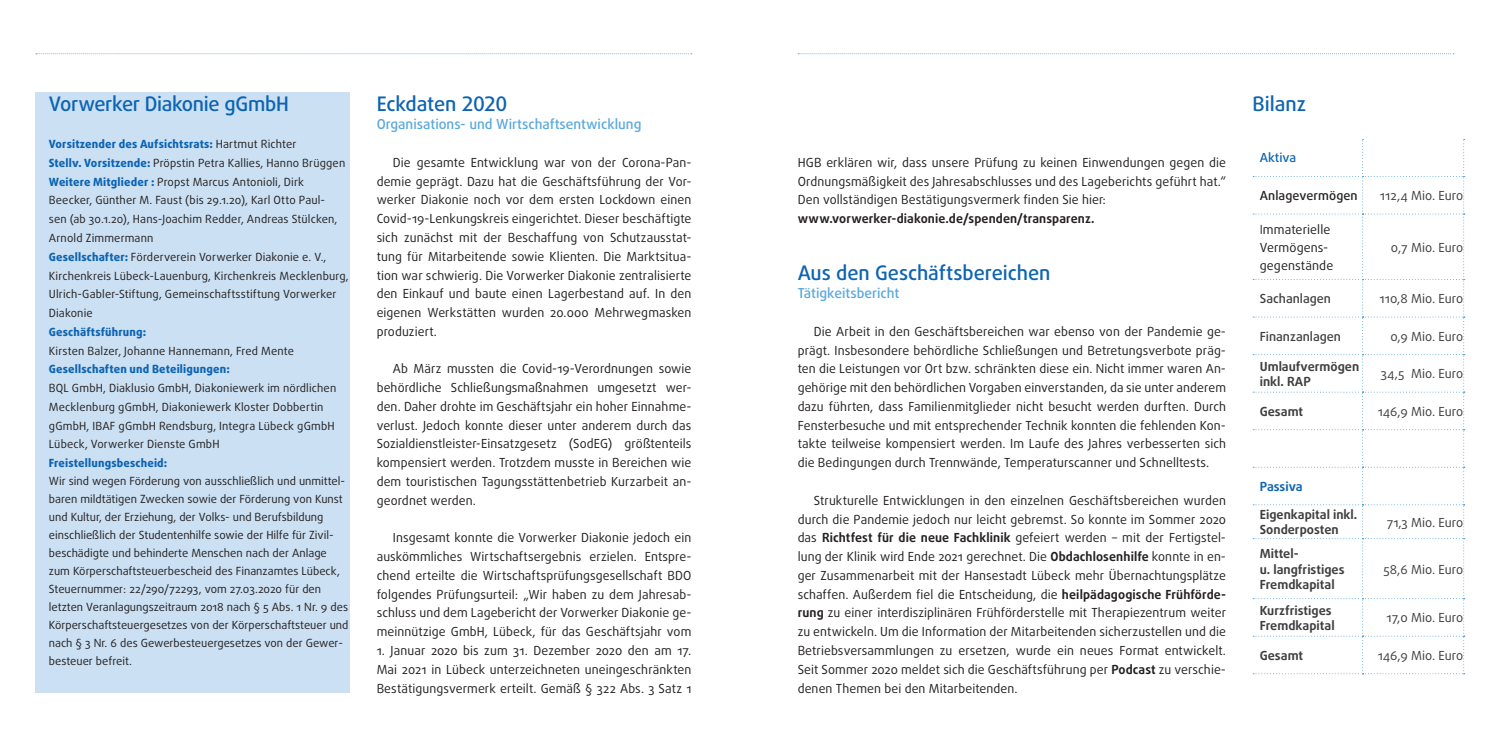
<style>
.page{position:relative;width:1489px;height:745px;background:#fff}
.page>*{position:absolute;margin:0;border:0;box-sizing:border-box;transform-origin:0 0}
.Titel{font:500 20px "Daxline Pro";letter-spacing:-.01em;color:#0d64b2}
.Untertitel{font:500 13.75px "Daxline Pro";color:#5ba8dc}
.Brot-Text{font:12.5px/18.8px "Daxline Pro";letter-spacing:.01em;color:#231f20;text-align:justify}
.Tabelle_Zellentext{font:12.5px "Daxline Pro";color:#3e3e3f}
.Fließtext{font:700 12.5px/15px "Daxline Pro";color:#3e3e3f}
.Brot-Text-2{font:700 12.5px "Daxline Pro";letter-spacing:.01em;color:#231f20}
.Fließtext-2{font:12.5px/17.9px "Daxline Pro";letter-spacing:.01em;color:#231f20}
.Fließtext-3{font:500 12.5px "Daxline Pro";color:#3e3e3f}
.Neutral{font:500 12.5px "Daxline Pro";letter-spacing:.01em;color:#231f20}
.Fließtext-4{font:700 12.5px "Daxline Pro";letter-spacing:-.005em;color:#0d64b2}
.Fließtext-5{font:500 12.5px "Daxline Pro";color:#0d64b2}
.Rechtstext{font:11.25px/17.9px "Daxline Pro";color:#231f20}
.Brot-Text-3{font:11.25px/18.8px "Daxline Pro";letter-spacing:.015em;color:#231f20}
.Brot-Text-4{font:800 11.25px "Daxline Pro";letter-spacing:.015em;color:#0d64b2}
.s1{font-weight:400;color:#231f20}
.s2{font-weight:800;color:#0d64b2}
.s3{font-weight:700}
.s4{color:#3e3e3f}
</style>
<div class="page">
<svg style="left:798px;top:53px;width:655px;height:1px"></svg>
<svg style="left:36px;top:53px;width:655px;height:1px"></svg>
<div style="left:36px;top:92px;width:314px;height:600px;background:#cbe0f3"></div>
<svg style="left:1252px;top:139px;width:212px;height:533px"></svg>
<h3 class="Titel" style="left:49px;top:90px;width:241px">Vorwerker Diakonie gGmbH</h3>
<h3 class="Brot-Text-4" style="left:49px;top:136px;width:249px">Vorsitzender des Aufsichtsrats: <span class="s1">Hartmut Richter</span></h3>
<h3 class="Rechtstext" style="left:49px;top:154px;width:298px"><span class="s2">Stellv. Vorsitzende:</span> Pröpstin Petra Kallies, Hanno Brüggen</h3>
<h3 class="Rechtstext" style="left:49px;top:172px;width:290px;line-height:18.8px"><span class="s2">Weitere Mitglieder :</span> Propst Marcus Antonioli, Dirk Beecker, Günther M. Faust (bis 29.1.20), Karl Otto Paul&shy;sen (ab 30.1.20), Hans-Joachim Redder, Andreas Stülcken, Arnold Zimmermann</h3>
<p class="Brot-Text-3" style="left:49px;top:247px;width:301px"><span class="s2">Gesellschafter:</span> Förderverein Vorwerker Diakonie e. V., Kirchenkreis Lübeck-Lauenburg, Kirchenkreis Mecklenburg, Ulrich-Gabler-Stiftung, Gemeinschaftsstiftung Vorwerker Diakonie</p>
<p class="Brot-Text-4" style="left:49px;top:324px;width:99px">Geschäftsführung:</p>
<p class="Brot-Text-3" style="left:49px;top:341px;width:246px">Kirsten Balzer, Johanne Hannemann, Fred Mente</p>
<p class="Brot-Text-4" style="left:49px;top:361px;width:182px">Gesellschaften und Beteiligungen:</p>
<p class="Brot-Text-3" style="left:49px;top:378px;width:289px">BQL GmbH, Diaklusio GmbH, Diakoniewerk im nördlichen Mecklenburg gGmbH, Diakoniewerk Kloster Dobbertin gGmbH, IBAF gGmbH Rendsburg, Integra Lübeck gGmbH Lübeck, Vorwerker Dienste GmbH</p>
<p class="Brot-Text-4" style="left:49px;top:455px;width:120px">Freistellungsbescheid:</p>
<p class="Rechtstext" style="left:49px;top:472px;width:301px">Wir sind wegen Förderung von ausschließlich und unmittel&shy;baren mildtätigen Zwecken sowie der Förderung von Kunst und Kultur, der Erziehung, der Volks- und Berufsbildung einschließlich der Studentenhilfe sowie der Hilfe für Zivil&shy;beschädigte und behinderte Menschen nach der Anlage zum Körperschaftsteuerbescheid des Finanzamtes Lübeck, Steuernummer: 22/290/72293, vom 27.03.2020 für den letzten Veranlagungszeitraum 2018 nach § 5 Abs. 1 Nr. 9 des Körperschaftsteuergesetzes von der Körperschaftsteuer und nach § 3 Nr. 6 des Gewerbesteuergesetzes von der Gewer&shy;besteuer befreit.</p>
<p class="Titel" style="left:376px;top:90px;width:132px">Eckdaten 2020</p>
<p class="Untertitel" style="left:376px;top:115px;width:266px">Organisations- und Wirtschaftsentwicklung</p>
<p class="Brot-Text" style="left:376px;top:153px;width:316px;text-indent:16px">Die gesamte Entwicklung war von der Corona-Pan&shy;demie geprägt. Dazu hat die Geschäftsführung der Vor&shy;werker Diakonie noch vor dem ersten Lockdown einen Covid-19-Lenkungskreis eingerichtet. Dieser beschäftigte sich zunächst mit der Beschaffung von Schutzausstat&shy;tung für Mitarbeitende sowie Klienten. Die Marktsitua&shy;tion war schwierig. Die Vorwerker Diakonie zentralisierte den Einkauf und baute einen Lagerbestand auf. In den eigenen Werkstätten wurden 20.000 Mehrwegmasken produziert.</p>
<p class="Brot-Text" style="left:376px;top:359px;width:316px;text-indent:16px">Ab März mussten die Covid-19-Verordnungen sowie behördliche Schließungsmaßnahmen umgesetzt wer&shy;den. Daher drohte im Geschäftsjahr ein hoher Einnahme&shy;verlust. Jedoch konnte dieser unter anderem durch das Sozialdienstleister-Einsatzgesetz (SodEG) größtenteils kompensiert werden. Trotzdem musste in Bereichen wie dem touristischen Tagungsstättenbetrieb Kurzarbeit an&shy;geordnet werden.</p>
<p class="Brot-Text" style="left:376px;top:528px;width:316px;text-indent:16px">Insgesamt konnte die Vorwerker Diakonie jedoch ein auskömmliches Wirtschaftsergebnis erzielen. Entspre&shy;chend erteilte die Wirtschaftsprüfungsgesellschaft BDO folgendes Prüfungsurteil: „Wir haben zu dem Jahresab&shy;schluss und dem Lagebericht der Vorwerker Diakonie ge&shy;meinnützige GmbH, Lübeck, für das Geschäftsjahr vom</p>
<p class="Brot-Text" style="left:376px;top:640px;width:316px">1. Januar 2020 bis zum 31. Dezember 2020 den am 17.<br>Mai 2021 in Lübeck unterzeichneten uneingeschränkten Bestätigungsvermerk erteilt. Gemäß § 322 Abs. 3 Satz 1</p>
<p class="Brot-Text" style="left:797px;top:153px;width:430px">HGB erklären wir, dass unsere Prüfung zu keinen Einwendungen gegen die Ordnungsmäßigkeit des Jahresabschlusses und des Lageberichts geführt hat.“ Den vollständigen Bestätigungsvermerk finden Sie hier:</p>
<p class="Brot-Text-2" style="left:797px;top:210px;width:298px">www.vorwerker-diakonie.de/spenden/transparenz.</p>
<p class="Titel" style="left:797px;top:259px;width:254px">Aus den Geschäftsbereichen</p>
<p class="Untertitel" style="left:797px;top:284px;width:103px">Tätigkeitsbericht</p>
<p class="Brot-Text" style="left:797px;top:322px;width:430px;text-indent:16px">Die Arbeit in den Geschäftsbereichen war ebenso von der Pandemie ge&shy;prägt. Insbesondere behördliche Schließungen und Betretungsverbote präg&shy;ten die Leistungen vor Ort bzw. schränkten diese ein. Nicht immer waren An&shy;gehörige mit den behördlichen Vorgaben einverstanden, da sie unter anderem dazu führten, dass Familienmitglieder nicht besucht werden durften. Durch Fensterbesuche und mit entsprechender Technik konnten die fehlenden Kon&shy;takte teilweise kompensiert werden. Im Laufe des Jahres verbesserten sich die Bedingungen durch Trennwände, Temperaturscanner und Schnelltests.</p>
<p class="Brot-Text" style="left:797px;top:490px;width:430px;text-indent:16px">Strukturelle Entwicklungen in den einzelnen Geschäftsbereichen wurden durch die Pandemie jedoch nur leicht gebremst. So konnte im Sommer 2020 das <span class="s3">Richtfest für die neue Fachklinik</span> gefeiert werden – mit der Fertigstel&shy;lung der Klinik wird Ende 2021 gerechnet. Die <span class="s3">Obdachlosenhilfe</span> konnte in en&shy;ger Zusammenarbeit mit der Hansestadt Lübeck mehr Übernachtungsplätze schaffen. Außerdem fiel die Entscheidung, die <span class="s3">heilpädagogische Frühförde&shy;rung</span> zu einer interdisziplinären Frühförderstelle mit Therapiezentrum weiter zu entwickeln. Um die Information der Mitarbeitenden sicherzustellen und die Betriebsversammlungen zu ersetzen, wurde ein neues Format entwickelt.<br>Seit Sommer 2020 meldet sich die Geschäftsführung per <span class="s3">Podcast</span> zu verschie&shy;denen Themen bei den Mitarbeitenden.</p>
<p class="Titel" style="left:1252px;top:90px;width:55px">Bilanz</p>
<p class="Fließtext-5" style="left:1259px;top:149px;width:38px">Aktiva</p>
<p class="Neutral" style="left:1259px;top:187px;width:99px">Anlagevermögen</p>
<p class="Tabelle_Zellentext" style="left:1379px;top:187px;width:85px">112,4 Mio. Euro</p>
<p class="Fließtext-2" style="left:1259px;top:220px;width:72px"><span class="s4">I</span>mmaterielle</p>
<p class="Fließtext-2" style="left:1259px;top:238px;width:75px">Vermögens&shy;gegenstände</p>
<p class="Tabelle_Zellentext" style="left:1390px;top:239px;width:74px">0,7 Mio. Euro</p>
<p class="Fließtext-3" style="left:1259px;top:290px;width:73px">Sachanlagen</p>
<p class="Tabelle_Zellentext" style="left:1379px;top:290px;width:85px">110,8 Mio. Euro</p>
<p class="Fließtext-3" style="left:1259px;top:328px;width:83px">Finanzanlagen</p>
<p class="Tabelle_Zellentext" style="left:1390px;top:328px;width:74px">0,9 Mio. Euro</p>
<p class="Fließtext" style="left:1259px;top:358px;width:101px">Umlaufvermögen inkl. RAP</p>
<p class="Tabelle_Zellentext" style="left:1380px;top:365px;width:84px">34,5 Mio. Euro</p>
<p class="Fließtext" style="left:1259px;top:403px;width:45px">Gesamt</p>
<p class="Tabelle_Zellentext" style="left:1377px;top:403px;width:87px">146,9 Mio. Euro</p>
<p class="Fließtext-4" style="left:1259px;top:478px;width:44px">Passiva</p>
<p class="Fließtext" style="left:1259px;top:507px;width:99px">Eigenkapital inkl.</p>
<p class="Fließtext" style="left:1259px;top:522px;width:80px">Sonderposten</p>
<p class="Fließtext" style="left:1259px;top:546px;width:40px">Mittel-</p>
<p class="Fließtext" style="left:1259px;top:561px;width:86px">u. langfristiges</p>
<p class="Fließtext" style="left:1259px;top:576px;width:76px">Fremdkapital</p>
<p class="Fließtext" style="left:1259px;top:602px;width:73px">Kurzfristiges</p>
<p class="Fließtext" style="left:1259px;top:617px;width:76px">Fremdkapital</p>
<p class="Tabelle_Zellentext" style="left:1386px;top:513px;width:78px">71,3 Mio. Euro</p>
<p class="Tabelle_Zellentext" style="left:1383px;top:560px;width:81px">58,6 Mio. Euro</p>
<p class="Tabelle_Zellentext" style="left:1386px;top:609px;width:78px">17,0 Mio. Euro</p>
<p class="Fließtext" style="left:1259px;top:647px;width:45px">Gesamt</p>
<p class="Tabelle_Zellentext" style="left:1377px;top:646px;width:87px">146,9 Mio. Euro</p>
</div>
